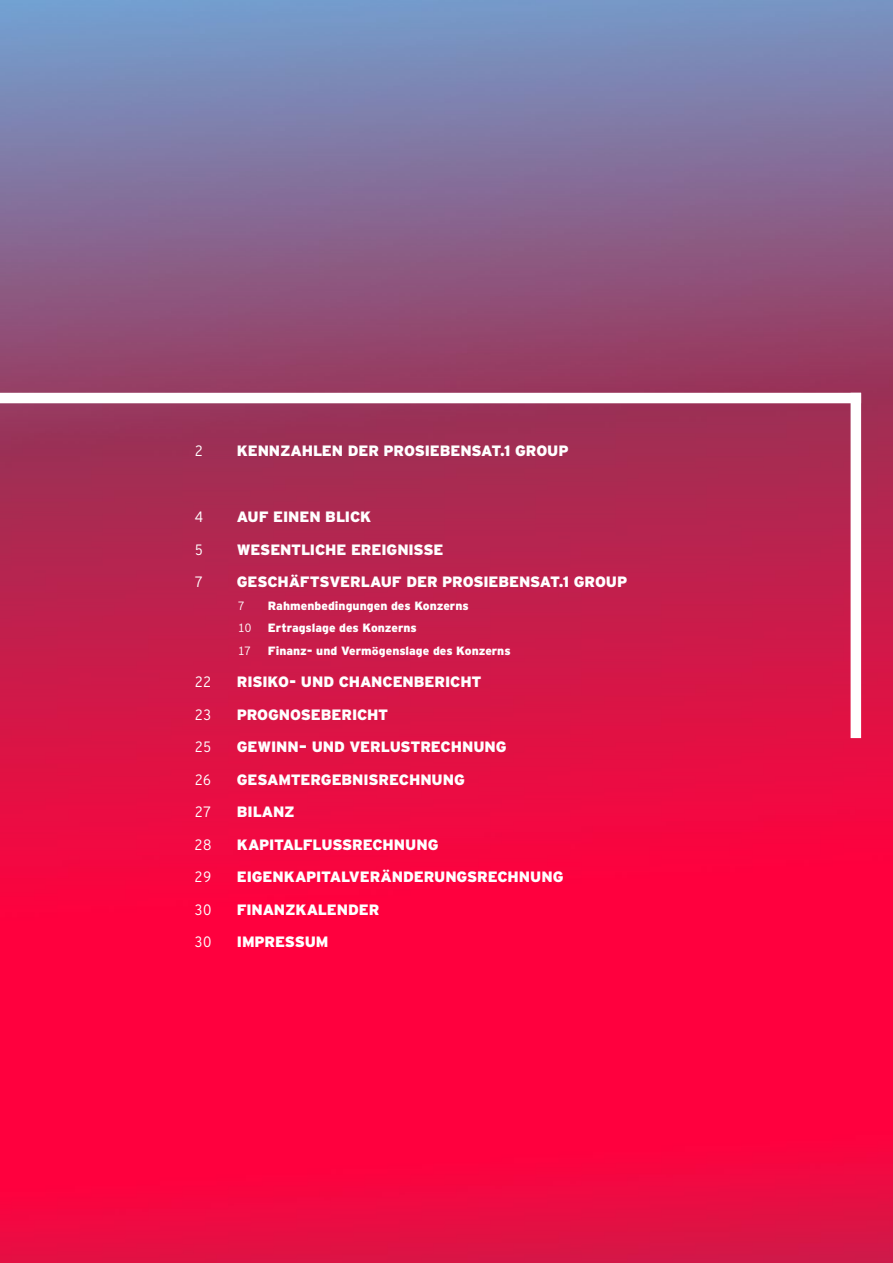
<style>
.page{position:relative;width:893px;height:1263px;background:#fff}
.page>*{position:absolute;margin:0;border:0;box-sizing:border-box;transform-origin:0 0}
.t1{font:900 15px "Interstate";letter-spacing:-.01em;color:#fff}
.t2{font:300 15px "Interstate Mono";letter-spacing:-.03em;color:#fff}
.t3{font:900 12px "Interstate";color:#fff}
.t4{font:300 12px "Interstate Mono";color:#fff}
.s1{font-size:13.5px}
.s2{font-size:10.8px}
</style>
<div class="page">
<img style="left:0;top:0;width:893px;height:1263px">
<div style="left:851px;top:393px;width:10px;height:345px;background:#fff"></div>
<div style="left:0;top:393px;width:861px;height:10px;background:#fff"></div>
<p class="t2" style="left:194px;top:442px;width:10px">2</p>
<p class="t1" style="left:237px;top:442px;width:333px">KENNZAHLEN DER PROSIEBENSAT.1 GROUP</p>
<p class="t2" style="left:194px;top:508px;width:10px">4</p>
<p class="t1" style="left:237px;top:508px;width:136px">AUF EINEN BLICK</p>
<p class="t2" style="left:194px;top:540px;width:10px">5</p>
<p class="t1" style="left:237px;top:541px;width:208px">WESENTLICHE EREIGNISSE</p>
<p class="t2" style="left:194px;top:573px;width:10px">7</p>
<p class="t1" style="left:237px;top:573px;width:392px">GESCH<span class="s1">Ä</span>FTSVERLAUF DER PROSIEBENSAT.1 GROUP</p>
<p class="t4" style="left:238px;top:598px;width:9px">7</p>
<p class="t3" style="left:268px;top:599px;width:202px">Rahmenbedingungen des Konzerns</p>
<p class="t4" style="left:238px;top:621px;width:15px">10</p>
<p class="t3" style="left:268px;top:621px;width:151px">Ertragslage des Konzerns</p>
<p class="t4" style="left:238px;top:643px;width:15px">17</p>
<p class="t3" style="left:268px;top:644px;width:244px">Finanz- und Verm<span class="s2">ö</span>genslage des Konzerns</p>
<p class="t2" style="left:194px;top:673px;width:19px">22</p>
<p class="t1" style="left:237px;top:673px;width:246px">RISIKO- UND CHANCENBERICHT</p>
<p class="t2" style="left:194px;top:705px;width:19px">23</p>
<p class="t1" style="left:237px;top:706px;width:153px">PROGNOSEBERICHT</p>
<p class="t2" style="left:194px;top:738px;width:19px">25</p>
<p class="t1" style="left:237px;top:738px;width:271px">GEWINN– UND VERLUSTRECHNUNG</p>
<p class="t2" style="left:194px;top:770px;width:19px">26</p>
<p class="t1" style="left:237px;top:771px;width:230px">GESAMTERGEBNISRECHNUNG</p>
<p class="t2" style="left:194px;top:803px;width:19px">27</p>
<p class="t1" style="left:237px;top:803px;width:60px">BILANZ</p>
<p class="t2" style="left:194px;top:835px;width:19px">28</p>
<p class="t1" style="left:237px;top:836px;width:203px">KAPITALFLUSSRECHNUNG</p>
<p class="t2" style="left:194px;top:868px;width:19px">29</p>
<p class="t1" style="left:237px;top:868px;width:328px">EIGENKAPITALVER<span class="s1">Ä</span>NDERUNGSRECHNUNG</p>
<p class="t2" style="left:194px;top:900px;width:19px">30</p>
<p class="t1" style="left:237px;top:901px;width:144px">FINANZKALENDER</p>
<p class="t2" style="left:194px;top:933px;width:19px">30</p>
<p class="t1" style="left:237px;top:933px;width:93px">IMPRESSUM</p>
</div>
